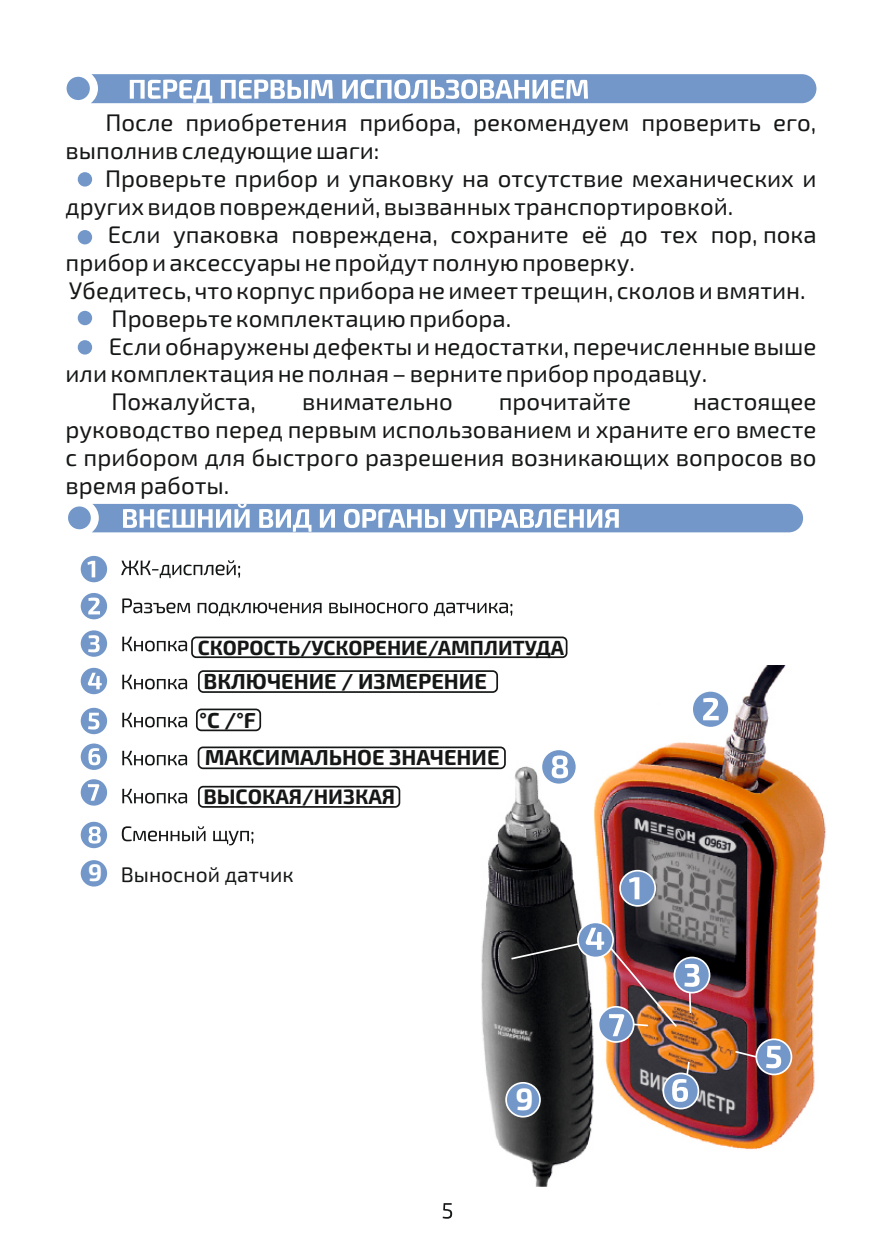
<style>
.page{position:relative;width:893px;height:1259px;background:#fff}
.page>*{position:absolute;margin:0;border:0;box-sizing:border-box;transform-origin:0 0}
.t1{font:700 30.9px "Exo 2.0";color:#fff}
.t2{font:24px/27.9px "Exo 2.0";color:#151616}
.t3{font:700 21.6px/37.8px "Exo 2.0";color:#151616}
.t4{font:21px "Exo 2.0";color:#151616}
.t5{font:700 21px "Exo 2.0";color:#151616}
.t6{font:700 20.4px "Exo 2.0";color:#151616}
.s1{font-weight:700;font-size:24px;color:#fff}
</style>
<div class="page">
<img style="left:473px;top:666px;width:353px;height:520px">
<svg style="left:662px;top:1072px;width:37px;height:37px"></svg>
<svg style="left:67px;top:74px;width:749px;height:29px"></svg>
<svg style="left:68px;top:504px;width:735px;height:28px"></svg>
<div style="left:81px;top:556px;width:26px;height:26px;background:#7297c8;border-radius:50%"></div>
<svg style="left:87px;top:561px;width:8px;height:16px"></svg>
<div style="left:81px;top:593px;width:26px;height:26px;background:#7297c8;border-radius:50%"></div>
<div style="left:81px;top:630px;width:26px;height:27px;background:#7297c8;border-radius:50%"></div>
<div style="left:81px;top:668px;width:26px;height:26px;background:#7297c8;border-radius:50%"></div>
<div style="left:81px;top:708px;width:26px;height:26px;background:#7297c8;border-radius:50%"></div>
<div style="left:81px;top:743px;width:26px;height:27px;background:#7297c8;border-radius:50%"></div>
<div style="left:81px;top:779px;width:26px;height:26px;background:#7297c8;border-radius:50%"></div>
<div style="left:81px;top:822px;width:26px;height:26px;background:#7297c8;border-radius:50%"></div>
<svg style="left:88px;top:597px;width:12px;height:17px"></svg>
<svg style="left:88px;top:635px;width:12px;height:17px"></svg>
<svg style="left:87px;top:673px;width:15px;height:16px"></svg>
<svg style="left:88px;top:712px;width:11px;height:17px"></svg>
<svg style="left:88px;top:748px;width:12px;height:17px"></svg>
<svg style="left:88px;top:784px;width:12px;height:16px"></svg>
<svg style="left:88px;top:826px;width:13px;height:17px"></svg>
<svg style="left:121px;top:560px;width:391px;height:129px"></svg>
<svg style="left:122px;top:678px;width:65px;height:125px"></svg>
<svg style="left:122px;top:826px;width:131px;height:19px"></svg>
<div style="left:196px;top:708px;width:65px;height:23px;border:2px solid #151616;border-radius:4px"></div>
<div style="left:198px;top:746px;width:308px;height:23px;border:2px solid #151616;border-radius:4px"></div>
<div style="left:191px;top:636px;width:376px;height:22px;border:2px solid #151616;border-radius:4px"></div>
<div style="left:198px;top:670px;width:300px;height:23px;border:2px solid #151616;border-radius:4px"></div>
<svg style="left:619px;top:870px;width:37px;height:36px"></svg>
<svg style="left:629px;top:877px;width:10px;height:22px"></svg>
<div style="left:693px;top:691px;width:35px;height:36px;background:#7297c8;border-radius:50%"></div>
<svg style="left:703px;top:698px;width:16px;height:22px"></svg>
<svg style="left:673px;top:956px;width:37px;height:37px"></svg>
<svg style="left:577px;top:921px;width:37px;height:37px"></svg>
<svg style="left:755px;top:1038px;width:37px;height:37px"></svg>
<svg style="left:766px;top:1046px;width:15px;height:22px"></svg>
<svg style="left:598px;top:1006px;width:36px;height:36px"></svg>
<div style="left:198px;top:786px;width:202px;height:21px;border:2px solid #151616;border-radius:4px"></div>
<svg style="left:733px;top:1049px;width:25px;height:10px"></svg>
<svg style="left:672px;top:1060px;width:19px;height:41px"></svg>
<svg style="left:540px;top:748px;width:37px;height:37px"></svg>
<svg style="left:552px;top:755px;width:16px;height:23px"></svg>
<img style="left:509px;top:927px;width:191px;height:109px">
<div style="left:81px;top:860px;width:26px;height:26px;background:#7297c8;border-radius:50%"></div>
<div style="left:78px;top:340px;width:14px;height:14px;background:#7297c8;border-radius:50%"></div>
<div style="left:78px;top:311px;width:14px;height:14px;background:#7297c8;border-radius:50%"></div>
<div style="left:78px;top:230px;width:14px;height:14px;background:#7297c8;border-radius:50%"></div>
<div style="left:78px;top:172px;width:14px;height:15px;background:#7297c8;border-radius:50%"></div>
<div style="left:505px;top:1082px;width:36px;height:35px;background:#7297c8;border:2px solid #fff;border-radius:50%"></div>
<svg style="left:443px;top:1203px;width:9px;height:15px"></svg>
<p class="t2" style="left:66px;top:111px;width:752px;text-indent:40px">После приобретения прибора, рекомендуем проверить его, выполнив следующие шаги:</p>
<p class="t2" style="left:66px;top:167px;width:752px;text-indent:40px">Проверьте прибор и упаковку на отсутствие механических и других видов повреждений, вызванных транспортировкой.</p>
<p class="t2" style="left:108px;top:223px;width:710px">Если упаковка повреждена, сохраните её до тех пор, пока</p>
<p class="t2" style="left:66px;top:251px;width:571px">прибор и аксессуары не пройдут полную проверку.</p>
<p class="t2" style="left:69px;top:279px;width:738px">Убедитесь, что корпус прибора не имеет трещин, сколов и вмятин.</p>
<p class="t2" style="left:112px;top:307px;width:401px">Проверьте комплектацию прибора.</p>
<p class="t2" style="left:109px;top:335px;width:709px">Если обнаружены дефекты и недостатки, перечисленные выше</p>
<p class="t2" style="left:66px;top:362px;width:643px">или комплектация не полная – верните прибор продавцу.</p>
<p class="t2" style="left:112px;top:390px;width:146px">Пожалуйста,</p>
<p class="t2" style="left:302px;top:390px;width:152px">внимательно</p>
<p class="t2" style="left:499px;top:390px;width:134px">прочитайте</p>
<p class="t2" style="left:66px;top:390px;width:752px;text-align:justify;text-indent:627px">настоящее руководство перед первым использованием и храните его вместе с прибором для быстрого разрешения возникающих вопросов во время работы.</p>
<p class="t6" style="left:198px;top:640px;width:368px">СКОРОСТЬ/УСКОРЕНИЕ/АМПЛИТУДА</p>
<p class="t3" style="left:204px;top:665px;width:285px">ВКЛЮЧЕНИЕ / ИЗМЕРЕНИЕ</p>
<p class="t3" style="left:200px;top:703px;width:301px">°C /°F<br>МАКСИМАЛЬНОЕ ЗНАЧЕНИЕ</p>
<p class="t5" style="left:203px;top:789px;width:193px">ВЫСОКАЯ/НИЗКАЯ</p>
<p class="t4" style="left:88px;top:867px;width:207px"><span class="s1">9</span> Выносной датчик</p>
<p class="t1" style="left:515px;top:1088px;width:20px">9</p>
</div>
